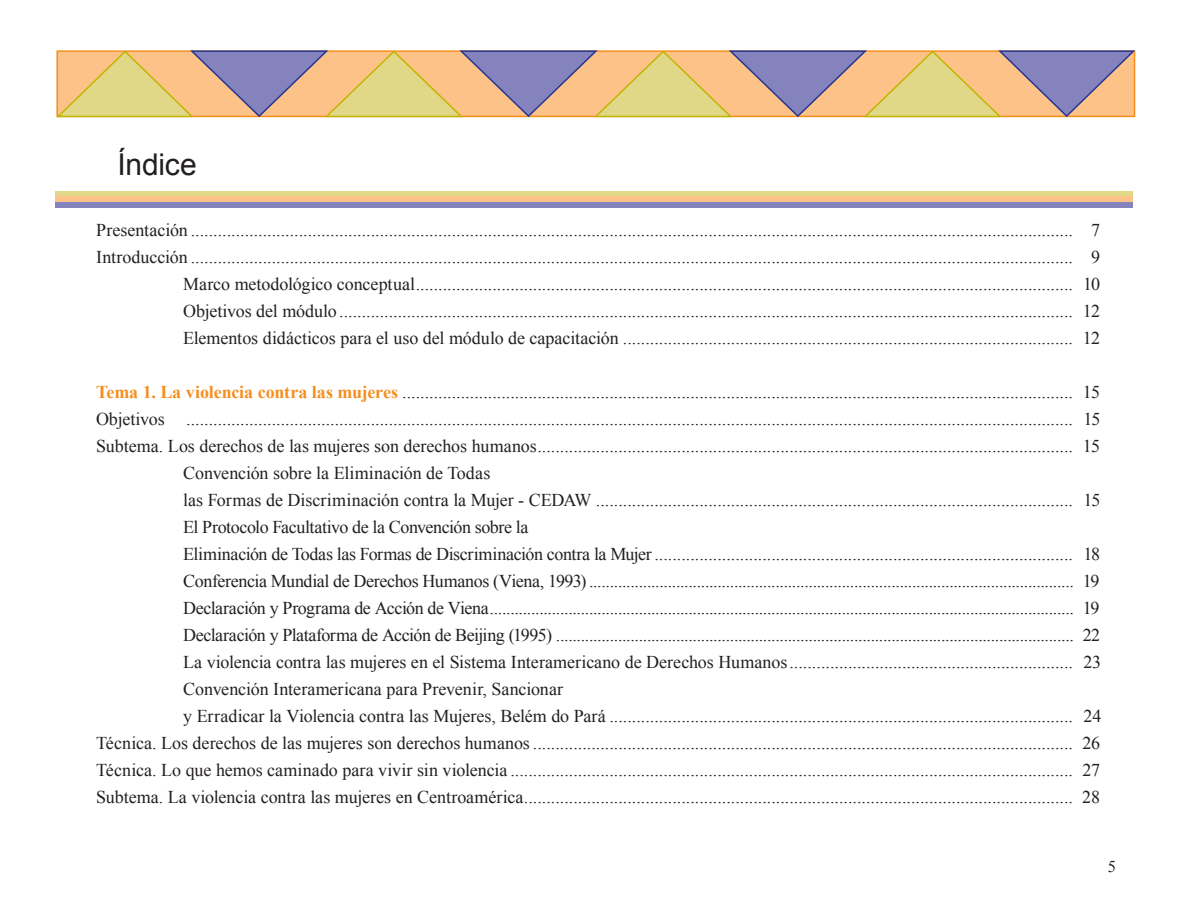
<style>
.page{position:relative;width:1184px;height:900px;background:#fff}
.page>*{position:absolute;margin:0;border:0;box-sizing:border-box;transform-origin:0 0}
.t1{font:30px "Arial";letter-spacing:-.005em;color:#231f20}
.t2{font:18px/27px "Times New Roman";letter-spacing:-.005em;color:#231f20;text-align:right}
.t3{font:18px "Times New Roman";letter-spacing:-.025em;color:#231f20}
.t4{font:16.5px "Times New Roman";color:#231f20}
.s1{font-weight:700;color:#f68e1e}
</style>
<div class="page">
<svg style="left:56px;top:50px;width:1080px;height:68px"></svg>
<div style="left:55px;top:191px;width:1077px;height:6px;background:#e0d887"></div>
<div style="left:55px;top:197px;width:1077px;height:5px;background:#fcc287"></div>
<div style="left:55px;top:202px;width:1077px;height:6px;background:#8483bd"></div>
<h1 class="t1" style="left:117px;top:148px;width:81px">Índice</h1>
<p class="t2" style="left:96px;top:216px;width:1005px">Presentación .................................................................................................................................................................................................... 7<br>Introducción .................................................................................................................................................................................................... 9<br>Marco metodológico conceptual.................................................................................................................................................. 10<br>Objetivos del módulo ................................................................................................................................................................... 12<br>Elementos didácticos para el uso del módulo de capacitación .................................................................................................... 12</p>
<p class="t2" style="left:96px;top:378px;width:1005px"><span class="s1">Tema 1. La violencia contra las mujeres</span> ..................................................................................................................................................... 15</p>
<p class="t2" style="left:96px;top:405px;width:1006px">Objetivos ..................................................................................................................................................................................................... 15</p>
<p class="t2" style="left:96px;top:432px;width:1005px">Subtema. Los derechos de las mujeres son derechos humanos....................................................................................................................... 15</p>
<p class="t2" style="left:183px;top:459px;width:309px">Convención sobre la Eliminación de Todas</p>
<p class="t2" style="left:183px;top:486px;width:919px">las Formas de Discriminación contra la Mujer - CEDAW .......................................................................................................... 15</p>
<p class="t3" style="left:183px;top:517px;width:346px">El Protocolo Facultativo de la Convención sobre la</p>
<p class="t2" style="left:183px;top:540px;width:918px">Eliminación de Todas las Formas de Discriminación contra la Mujer............................................................................................. 18</p>
<p class="t3" style="left:183px;top:571px;width:917px">Conferencia Mundial de Derechos Humanos (Viena, 1993) ..................................................................................................................... 19</p>
<p class="t3" style="left:183px;top:598px;width:917px">Declaración y Programa de Acción de Viena............................................................................................................................................. 19</p>
<p class="t3" style="left:183px;top:625px;width:918px">Declaración y Plataforma de Acción de Beijing (1995) ............................................................................................................................. 22</p>
<p class="t2" style="left:183px;top:648px;width:919px">La violencia contra las mujeres en el Sistema Interamericano de Derechos Humanos............................................................... 23</p>
<p class="t2" style="left:183px;top:675px;width:381px">Convención Interamericana para Prevenir, Sancionar</p>
<p class="t2" style="left:183px;top:702px;width:919px">y Erradicar la Violencia contra las Mujeres, Belém do Pará ....................................................................................................... 24</p>
<p class="t2" style="left:96px;top:729px;width:1005px">Técnica. Los derechos de las mujeres son derechos humanos ........................................................................................................................ 26</p>
<p class="t2" style="left:96px;top:756px;width:1005px">Técnica. Lo que hemos caminado para vivir sin violencia ............................................................................................................................. 27</p>
<p class="t2" style="left:96px;top:783px;width:1005px">Subtema. La violencia contra las mujeres en Centroamérica.......................................................................................................................... 28</p>
<p class="t4" style="left:1107px;top:856px;width:10px">5</p>
</div>
